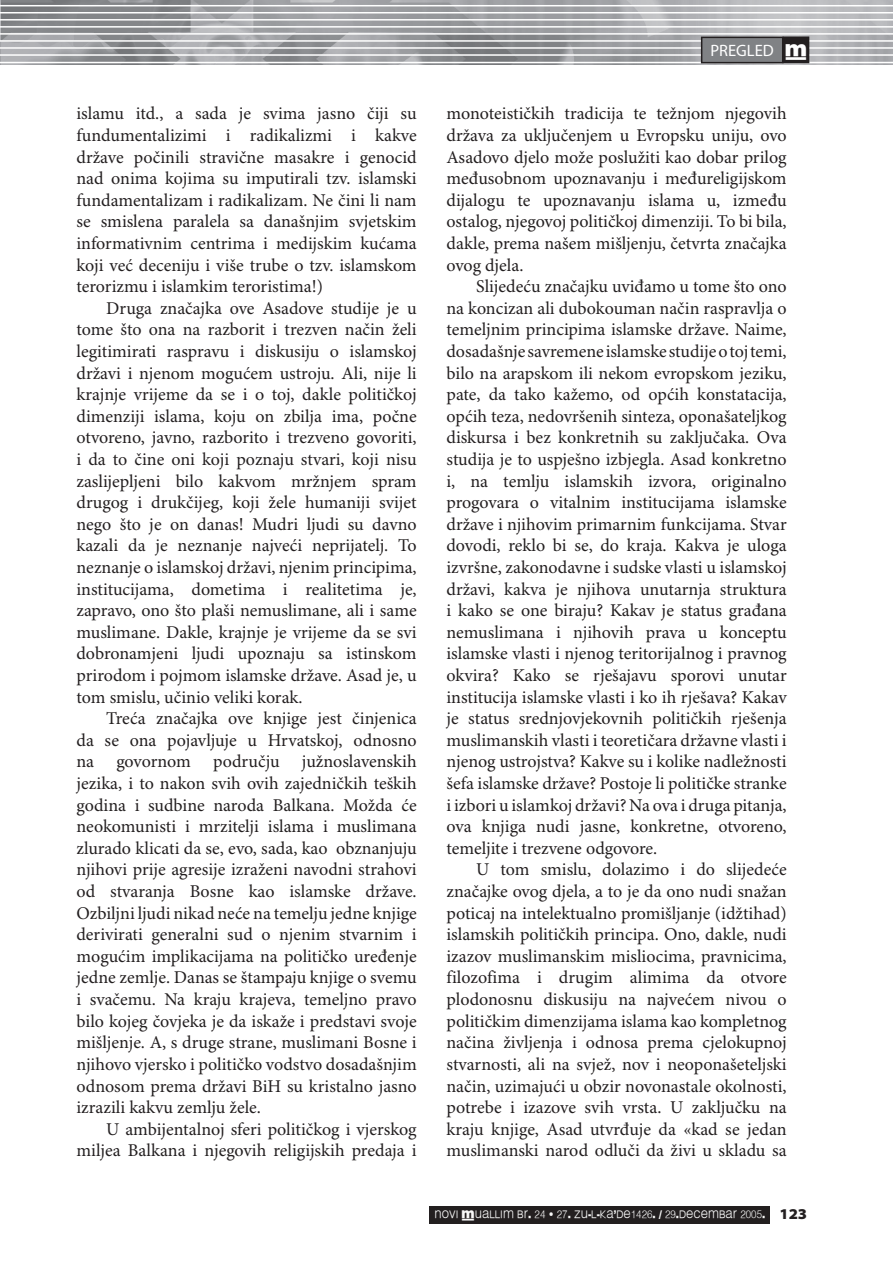
<style>
.page{position:relative;width:893px;height:1263px;background:#fff}
.page>*{position:absolute;margin:0;border:0;box-sizing:border-box;transform-origin:0 0}
.t1{font:18px/21.6px "Minion Pro";color:#231f20;text-align:justify}
.t2{font:16.5px "Myriad Pro";color:#fff}
.t3{font:16.5px "Muallim";color:#fff}
.t4{font:10.8px "Muallim";color:#f9f9f9;scale:.91 1}
.s1{font-family:"Myriad Pro";font-weight:900;font-stretch:semi-expanded;font-size:15px;color:#231f20}
</style>
<div class="page">
<img style="left:0;top:0;width:893px;height:65px">
<svg style="left:0;top:14px;width:1px;height:40px"></svg>
<hr style="left:0;top:5px;width:893px;height:1px;background:#fff">
<hr style="left:0;top:12px;width:893px;height:2px;background:#fff">
<hr style="left:0;top:19px;width:893px;height:2px;background:#fff">
<hr style="left:0;top:26px;width:893px;height:2px;background:#fff">
<hr style="left:0;top:33px;width:893px;height:2px;background:#fff">
<hr style="left:0;top:40px;width:893px;height:2px;background:#fff">
<hr style="left:0;top:47px;width:893px;height:2px;background:#fff">
<hr style="left:0;top:54px;width:893px;height:2px;background:#fff">
<hr style="left:0;top:62px;width:893px;height:1px;background:#fff">
<div style="left:702px;top:37px;width:81px;height:26px;background:#808285"></div>
<div style="left:701px;top:37px;width:82px;height:26px;border:2px solid #231f20"></div>
<div style="left:783px;top:37px;width:26px;height:26px;background:#231f20"></div>
<div style="left:782px;top:36px;width:27px;height:27px;border:2px solid #231f20"></div>
<div style="left:429px;top:1205px;width:341px;height:18px;background:#231f20"></div>
<p class="t1" style="left:76px;top:104px;width:342px">islamu itd., a sada je svima jasno čiji su fundumentalizimi i radikalizmi i kakve države počinili stravične masakre i genocid nad onima kojima su imputirali tzv. islamski fundamentalizam i radikalizam. Ne čini li nam se smislena paralela sa današnjim svjetskim informativnim centrima i medijskim kućama koji već deceniju i više trube o tzv. islamskom terorizmu i islamkim teroristima!)</p>
<p class="t1" style="left:76px;top:298px;width:342px;text-indent:30px">Druga značajka ove Asadove studije je u tome što ona na razborit i trezven način želi legitimirati raspravu i diskusiju o islamskoj državi i njenom mogućem ustroju. Ali, nije li krajnje vrijeme da se i o toj, dakle političkoj dimenziji islama, koju on zbilja ima, počne otvoreno, javno, razborito i trezveno govoriti, i da to čine oni koji poznaju stvari, koji nisu zaslijepljeni bilo kakvom mržnjem spram drugog i drukčijeg, koji žele humaniji svijet nego što je on danas! Mudri ljudi su davno kazali da je neznanje najveći neprijatelj. To neznanje o islamskoj državi, njenim principima, institucijama, dometima i realitetima je, zapravo, ono što plaši nemuslimane, ali i same muslimane. Dakle, krajnje je vrijeme da se svi dobronamjeni ljudi upoznaju sa istinskom prirodom i pojmom islamske države. Asad je, u tom smislu, učinio veliki korak.</p>
<p class="t1" style="left:76px;top:708px;width:342px;text-indent:30px">Treća značajka ove knjige jest činjenica da se ona pojavljuje u Hrvatskoj, odnosno na govornom području južnoslavenskih jezika, i to nakon svih ovih zajedničkih teških godina i sudbine naroda Balkana. Možda će neokomunisti i mrzitelji islama i muslimana zlurado klicati da se, evo, sada, kao obznanjuju njihovi prije agresije izraženi navodni strahovi od stvaranja Bosne kao islamske države.<br>Ozbiljni ljudi nikad neće na temelju jedne knjige derivirati generalni sud o njenim stvarnim i mogućim implikacijama na političko uređenje jedne zemlje. Danas se štampaju knjige o svemu i svačemu. Na kraju krajeva, temeljno pravo bilo kojeg čovjeka je da iskaže i predstavi svoje mišljenje. A, s druge strane, muslimani Bosne i njihovo vjersko i političko vodstvo dosadašnjim odnosom prema državi BiH su kristalno jasno izrazili kakvu zemlju žele.</p>
<p class="t1" style="left:76px;top:1119px;width:342px;text-align:right">U ambijentalnoj sferi političkog i vjerskog miljea Balkana i njegovih religijskih predaja i</p>
<p class="t2" style="left:710px;top:40px;width:65px">PREGLED</p>
<p class="t3" style="left:785px;top:39px;width:24px">†</p>
<p class="t1" style="left:446px;top:104px;width:342px">monoteističkih tradicija te težnjom njegovih država za uključenjem u Evropsku uniju, ovo Asadovo djelo može poslužiti kao dobar prilog međusobnom upoznavanju i međureligijskom dijalogu te upoznavanju islama u, između ostalog, njegovoj političkoj dimenziji. To bi bila, dakle, prema našem mišljenju, četvrta značajka ovog djela.</p>
<p class="t1" style="left:446px;top:276px;width:342px;text-indent:30px">Slijedeću značajku uviđamo u tome što ono na koncizan ali dubokouman način raspravlja o temeljnim principima islamske države. Naime, dosadašnje savremene islamske studije o toj temi, bilo na arapskom ili nekom evropskom jeziku, pate, da tako kažemo, od općih konstatacija, općih teza, nedovršenih sinteza, oponašateljkog diskursa i bez konkretnih su zaključaka. Ova studija je to uspješno izbjegla. Asad konkretno i, na temlju islamskih izvora, originalno progovara o vitalnim institucijama islamske države i njihovim primarnim funkcijama. Stvar dovodi, reklo bi se, do kraja. Kakva je uloga izvršne, zakonodavne i sudske vlasti u islamskoj državi, kakva je njihova unutarnja struktura i kako se one biraju? Kakav je status građana nemuslimana i njihovih prava u konceptu islamske vlasti i njenog teritorijalnog i pravnog okvira? Kako se rješajavu sporovi unutar institucija islamske vlasti i ko ih rješava? Kakav je status srednjovjekovnih političkih rješenja muslimanskih vlasti i teoretičara državne vlasti i njenog ustrojstva? Kakve su i kolike nadležnosti šefa islamske države? Postoje li političke stranke i izbori u islamkoj državi? Na ova i druga pitanja, ova knjiga nudi jasne, konkretne, otvoreno, temeljite i trezvene odgovore.</p>
<p class="t1" style="left:446px;top:860px;width:342px;text-indent:30px">U tom smislu, dolazimo i do slijedeće značajke ovog djela, a to je da ono nudi snažan poticaj na intelektualno promišljanje (idžtihad) islamskih političkih principa. Ono, dakle, nudi izazov muslimanskim misliocima, pravnicima, filozofima i drugim alimima da otvore plodonosnu diskusiju na najvećem nivou o političkim dimenzijama islama kao kompletnog načina življenja i odnosa prema cjelokupnoj stvarnosti, ali na svjež, nov i neoponašeteljski način, uzimajući u obzir novonastale okolnosti, potrebe i izazove svih vrsta. U zaključku na kraju knjige, Asad utvrđuje da «kad se jedan muslimanski narod odluči da živi u skladu sa</p>
<p class="t4" style="left:434px;top:1206px;width:411px">NOVI †UALLIM BR. 24 • 27. ZU-L-KA’DE1426. / 29.DECEMBAR 2005. <span class="s1">123</span></p>
</div>
